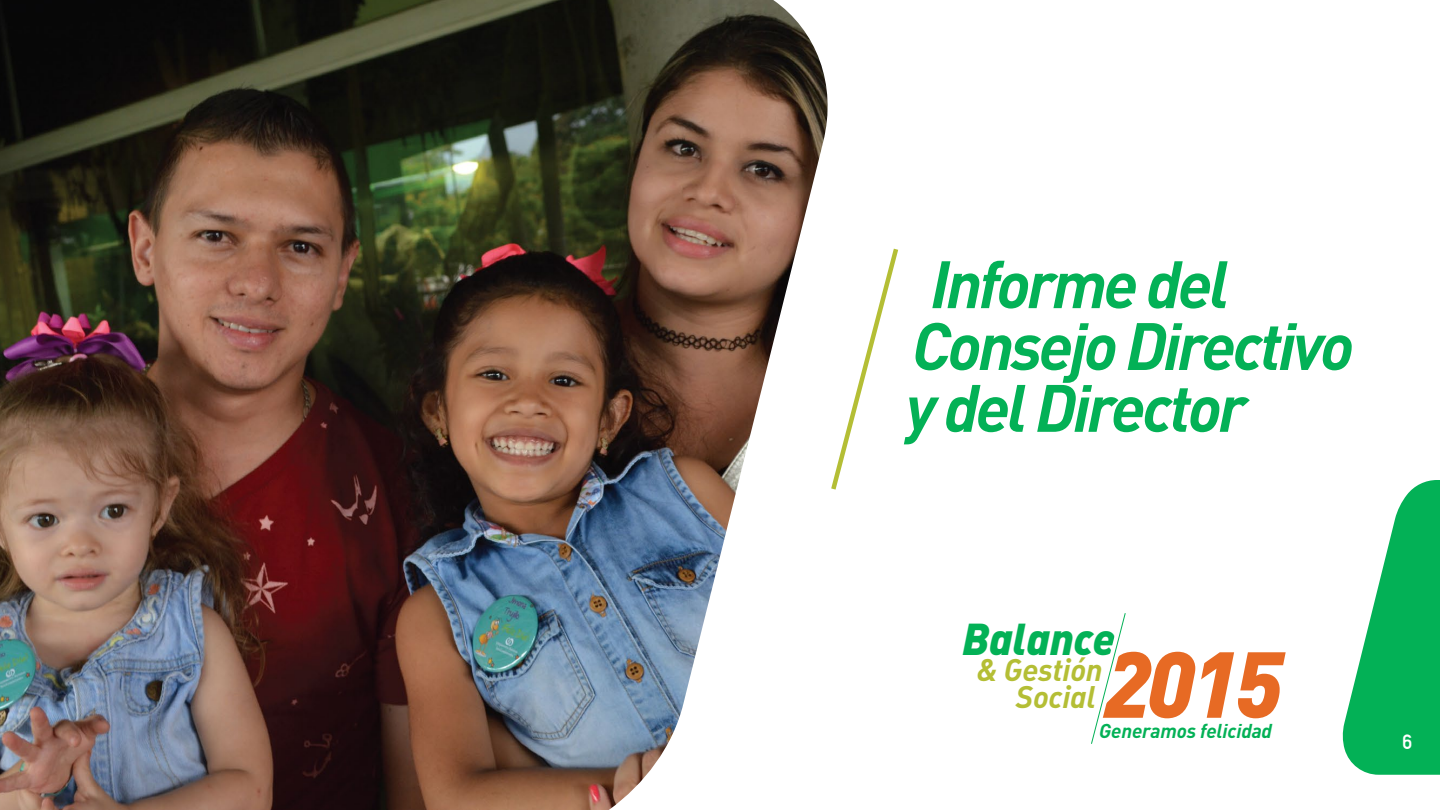
<style>
.page{position:relative;width:1440px;height:810px;background:#fff}
.page>*{position:absolute;margin:0;border:0;box-sizing:border-box;transform-origin:0 0}
.t1{font:italic 900 92.03px "DIN";color:#e76a24}
.t2{font:italic 700 65.85px/61.8px "DIN";letter-spacing:-.05em;color:#03b156}
.t3{font:44.03px "DIN Black Italic Alt";letter-spacing:-.01em;color:#03b156}
.t4{font:30.83px/27.2px "DIN Bold Italic Alt";letter-spacing:-.01em;color:#b4be35;text-align:right}
.t5{font:700 20.25px "DIN Alternate";color:#fff}
.t6{font:italic 700 19.8px "DIN";letter-spacing:-.01em;color:#03b156}
</style>
<div class="page">
<svg style="left:838px;top:248px;width:60px;height:232px"></svg>
<svg style="left:1342px;top:480px;width:98px;height:295px"></svg>
<svg style="left:1091px;top:613px;width:35px;height:131px"></svg>
<img style="left:0;top:0;width:838px;height:810px">
<p class="t2" style="left:905px;top:251px;width:450px;text-indent:25px">Informe del<br>Consejo Directivo y del Director</p>
<p class="t3" style="left:962px;top:610px;width:156px">Balance</p>
<p class="t4" style="left:976px;top:655px;width:128px">&amp; Gestión<br>Social</p>
<p class="t6" style="left:1099px;top:718px;width:174px">Generamos felicidad</p>
<h1 class="t1" style="left:1102px;top:624px;width:182px">2015</h1>
<p class="t5" style="left:1403px;top:726px;width:11px">6</p>
</div>
